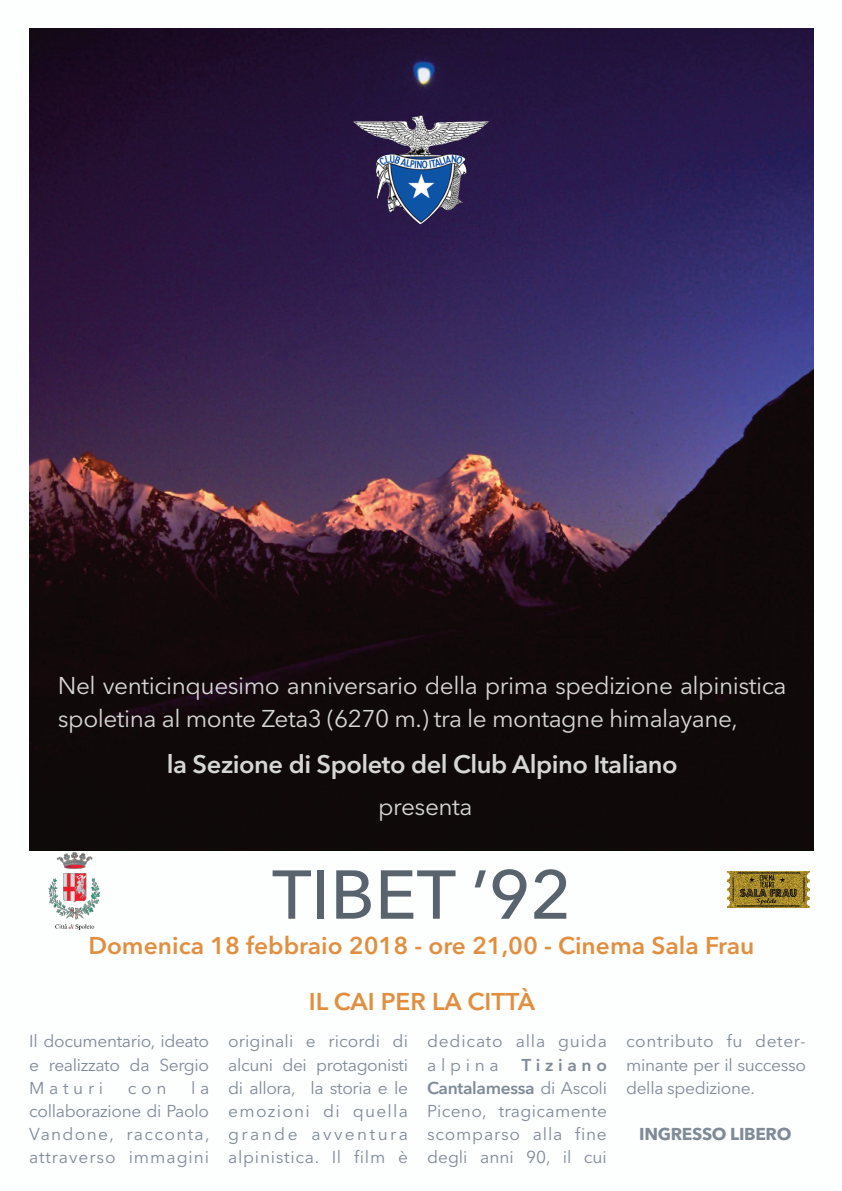
<style>
.page{position:relative;width:842px;height:1191px;background:#fff}
.page>*{position:absolute;margin:0;border:0;box-sizing:border-box;transform-origin:0 0}
.t1{font:500 68.3px "Avenir Next";color:#59636e}
.t2{font:600 25.1px "Avenir Next";letter-spacing:-.02em;color:#d6d6d5}
.t3{font:24.1px/33.2px "Avenir Next";letter-spacing:-.02em;color:#d6d6d5}
.t4{font:600 24.1px "Avenir Next";color:#e18f3f}
.t5{font:17.1px/23.1px "Avenir Next";letter-spacing:.035em;color:#808b98;text-align:justify}
.t6{font:700 17.1px "Avenir Next";letter-spacing:-.02em;color:#808b98}
.s1{font-weight:600}
</style>
<div class="page">
<img style="left:29px;top:29px;width:785px;height:821px">
<img style="left:353px;top:116px;width:136px;height:109px">
<img style="left:49px;top:852px;width:51px;height:77px">
<img style="left:727px;top:879px;width:3px;height:19px">
<h3 class="t3" style="left:58px;top:667px;width:730px">Nel venticinquesimo anniversario della prima spedizione alpinistica spoletina al monte Zeta3 (6270 m.) tra le montagne himalayane,</h3>
<h2 class="t2" style="left:167px;top:742px;width:512px">la Sezione di Spoleto del Club Alpino Italiano</h2>
<h3 class="t3" style="left:378px;top:789px;width:96px">presenta</h3>
<h1 class="t1" style="left:272px;top:837px;width:301px">TIBET ’92</h1>
<h3 class="t4" style="left:88px;top:925px;width:667px">Domenica 18 febbraio 2018 - ore 21,00 - Cinema Sala Frau</h3>
<h3 class="t4" style="left:309px;top:981px;width:228px">IL CAI PER LA CITTÀ</h3>
<p class="t5" style="left:29px;top:1029px;width:181px">Il documentario, ideato e realizzato da Sergio Maturi</p>
<p class="t5" style="left:29px;top:1075px;width:182px;text-indent:162px">l a collaborazione di Paolo Vandone, racconta, attraverso immagini</p>
<p class="t5" style="left:128px;top:1075px;width:40px">con</p>
<p class="t5" style="left:228px;top:1029px;width:181px">originali e ricordi di alcuni dei protagonisti di allora, la storia e le emozioni di quella grande avventura alpinistica. Il film è</p>
<p class="t5" style="left:427px;top:1029px;width:181px">dedicato alla guida alpina</p>
<p class="t5" style="left:427px;top:1052px;width:181px;text-indent:94px"><span class="s1">Tiziano Cantalamessa</span> di Ascoli Piceno, tragicamente scomparso alla fine degli anni 90, il cui</p>
<p class="t5" style="left:626px;top:1029px;width:181px">contributo fu deter&shy;minante per il successo della spedizione.</p>
<p class="t6" style="left:639px;top:1119px;width:154px">INGRESSO LIBERO</p>
</div>
